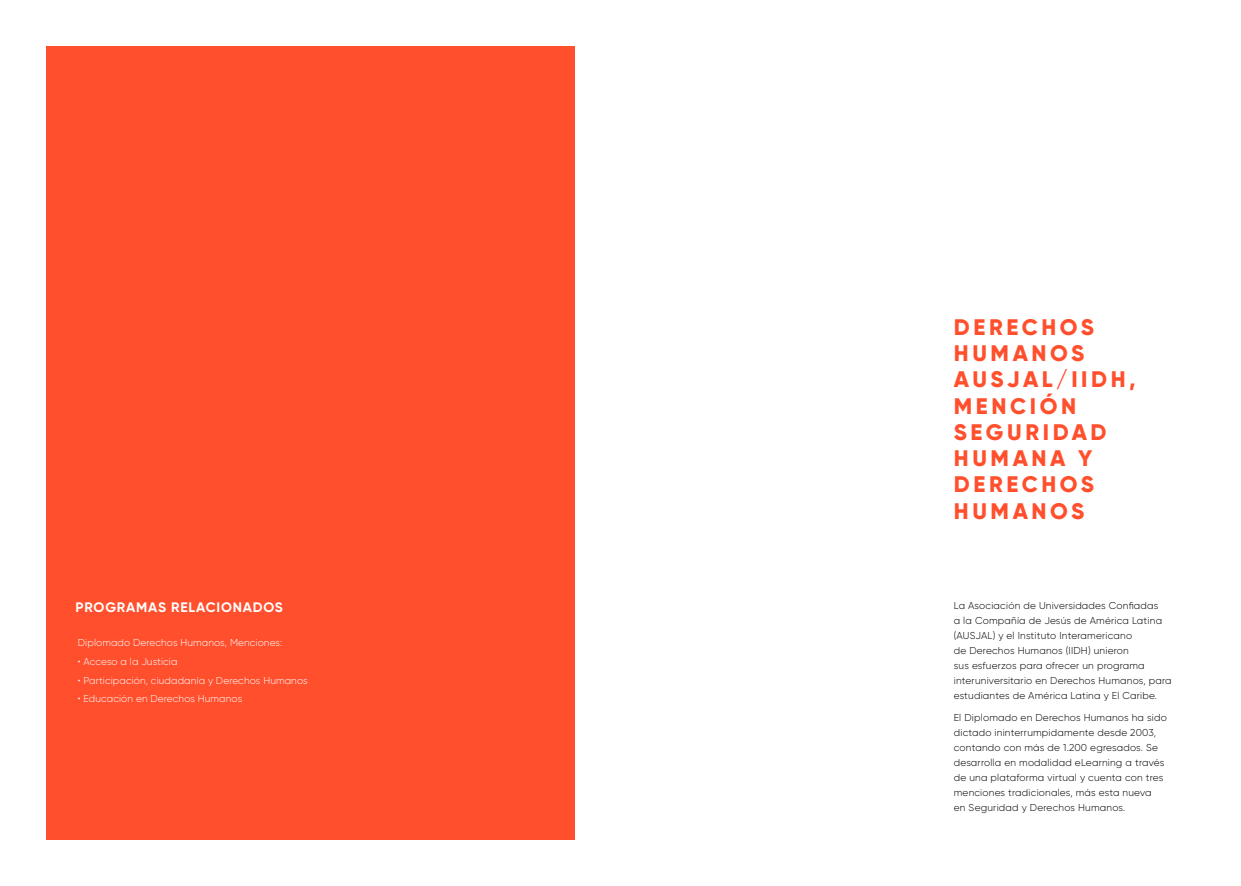
<style>
.page{position:relative;width:1241px;height:886px;background:#fff}
.page>*{position:absolute;margin:0;border:0;box-sizing:border-box;transform-origin:0 0}
.t1{font:800 22.5px/26.2px "Gilroy";letter-spacing:.16em;color:#ff4f2c}
.t2{font:700 13.75px "Gilroy";letter-spacing:.06em;color:#fff}
.t3{font:300 10px/15px "Gilroy";letter-spacing:.02em;color:#000}
.t4{font:300 10px "Gilroy";letter-spacing:.01em;color:#fff}
</style>
<div class="page">
<div style="left:46px;top:46px;width:528px;height:794px;background:#ff4f2c"></div>
<h2 class="t2" style="left:75px;top:599px;width:209px">PROGRAMAS RELACIONADOS</h2>
<p class="t4" style="left:78px;top:636px;width:206px">Diplomado Derechos Humanos, Menciones:</p>
<p class="t4" style="left:78px;top:655px;width:101px">• Acceso a la Justicia</p>
<p class="t4" style="left:78px;top:674px;width:231px">• Participación, ciudadanía y Derechos Humanos</p>
<p class="t4" style="left:78px;top:693px;width:166px">• Educación en Derechos Humanos</p>
<h1 class="t1" style="left:953px;top:314px;width:183px">DERECHOS<br>HUMANOS<br>AUSJAL/IIDH,<br>MENCIÓN<br>SEGURIDAD<br>HUMANA Y<br>DERECHOS<br>HUMANOS</h1>
<p class="t3" style="left:953px;top:597px;width:219px">La Asociación de Universidades Confiadas<br>a la Compañía de Jesús de América Latina (AUSJAL) y el Instituto Interamericano<br>de Derechos Humanos (IIDH) unieron<br>sus esfuerzos para ofrecer un programa interuniversitario en Derechos Humanos, para estudiantes de América Latina y El Caribe.</p>
<p class="t3" style="left:953px;top:710px;width:214px">El Diplomado en Derechos Humanos ha sido dictado ininterrumpidamente desde 2003, contando con más de 1.200 egresados. Se desarrolla en modalidad eLearning a través de una plataforma virtual y cuenta con tres menciones tradicionales, más esta nueva<br>en Seguridad y Derechos Humanos.</p>
</div>
